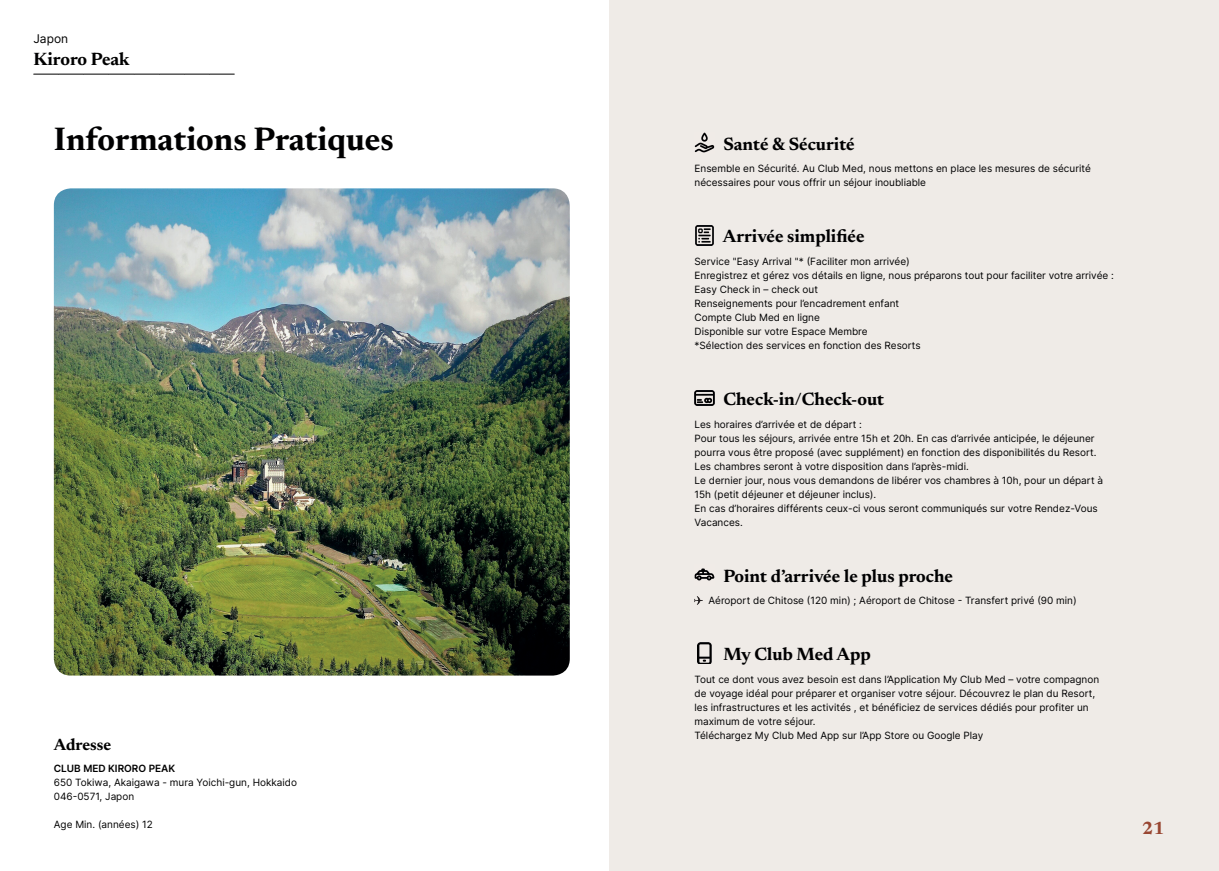
<style>
.page{position:relative;width:1219px;height:871px;background:#fff}
.page>*{position:absolute;margin:0;border:0;box-sizing:border-box;transform-origin:0 0}
.t1{font:700 33px "Newsreader 24 pt";color:#000001}
.t2{font:700 18px "Newsreader 24 pt";color:#000001}
.t3{font:700 18px "Newsreader 24 pt";color:#984632}
.t4{font:700 16.5px "Newsreader 24 pt";color:#000001}
.t5{font:12px "Inter";color:#000001}
.t6{font:10px/14px "Inter";color:#000001}
.t7{font:600 10px "Inter";color:#000001}
</style>
<div class="page">
<div style="left:609px;top:0;width:610px;height:870px;background:#efebe7"></div>
<img style="left:54px;top:188px;width:516px;height:487px">
<svg style="left:34px;top:74px;width:200px;height:1px"></svg>
<img style="left:694px;top:132px;width:20px;height:21px">
<img style="left:695px;top:225px;width:19px;height:20px">
<img style="left:694px;top:390px;width:20px;height:15px">
<img style="left:694px;top:568px;width:20px;height:13px">
<svg style="left:694px;top:596px;width:9px;height:8px"></svg>
<img style="left:698px;top:642px;width:13px;height:21px">
<p class="t5" style="left:33px;top:30px;width:36px">Japon</p>
<h2 class="t2" style="left:33px;top:46px;width:98px">Kiroro Peak</h2>
<h1 class="t1" style="left:54px;top:115px;width:341px">Informations Pratiques</h1>
<h3 class="t4" style="left:54px;top:732px;width:59px">Adresse</h3>
<p class="t7" style="left:54px;top:761px;width:123px">CLUB MED KIRORO PEAK</p>
<p class="t6" style="left:54px;top:775px;width:245px">650 Tokiwa, Akaigawa - mura Yoichi-gun, Hokkaido<br>046-0571, Japon</p>
<p class="t6" style="left:54px;top:817px;width:101px">Age Min. (années) 12</p>
<h2 class="t2" style="left:723px;top:131px;width:133px">Santé &amp; Sécurité</h2>
<p class="t6" style="left:694px;top:161px;width:398px">Ensemble en Sécurité. Au Club Med, nous mettons en place les mesures de sécurité nécessaires pour vous offrir un séjour inoubliable</p>
<h2 class="t2" style="left:723px;top:223px;width:143px">Arrivée simplifiée</h2>
<p class="t6" style="left:694px;top:254px;width:421px">Service "Easy Arrival "* (Faciliter mon arrivée)<br>Enregistrez et gérez vos détails en ligne, nous préparons tout pour faciliter votre arrivée :<br>Easy Check in – check out<br>Renseignements pour l’encadrement enfant<br>Compte Club Med en ligne<br>Disponible sur votre Espace Membre<br>*Sélection des services en fonction des Resorts</p>
<h2 class="t2" style="left:723px;top:386px;width:162px">Check-in/Check-out</h2>
<p class="t6" style="left:694px;top:416px;width:410px">Les horaires d’arrivée et de départ :<br>Pour tous les séjours, arrivée entre 15h et 20h. En cas d’arrivée anticipée, le déjeuner pourra vous être proposé (avec supplément) en fonction des disponibilités du Resort.<br>Les chambres seront à votre disposition dans l’après-midi.<br>Le dernier jour, nous vous demandons de libérer vos chambres à 10h, pour un départ à 15h (petit déjeuner et déjeuner inclus).<br>En cas d’horaires différents ceux-ci vous seront communiqués sur votre Rendez-Vous Vacances.</p>
<h2 class="t2" style="left:723px;top:562px;width:231px">Point d’arrivée le plus proche</h2>
<p class="t6" style="left:708px;top:593px;width:370px">Aéroport de Chitose (120 min) ; Aéroport de Chitose - Transfert privé (90 min)</p>
<h2 class="t2" style="left:723px;top:641px;width:149px">My Club Med App</h2>
<p class="t6" style="left:694px;top:671px;width:406px">Tout ce dont vous avez besoin est dans l’Application My Club Med – votre compagnon de voyage idéal pour préparer et organiser votre séjour. Découvrez le plan du Resort, les infrastructures et les activités , et bénéficiez de services dédiés pour profiter un maximum de votre séjour.<br>Téléchargez My Club Med App sur l’App Store ou Google Play</p>
<h2 class="t3" style="left:1142px;top:814px;width:24px">21</h2>
</div>
